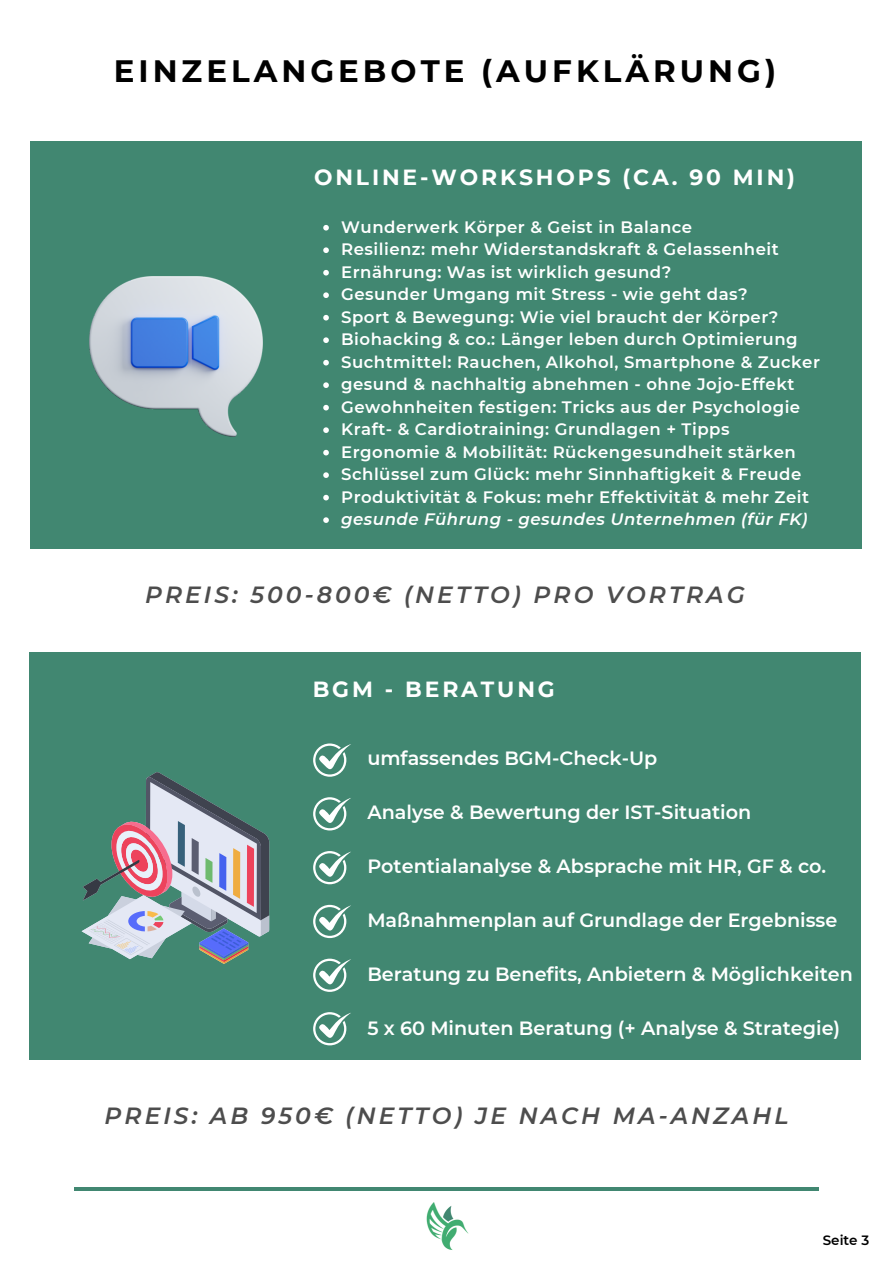
<style>
.page{position:relative;width:893px;height:1264px;background:#fff}
.page>*{position:absolute;margin:0;border:0;box-sizing:border-box;transform-origin:0 0}
.t1{font:700 30.9px "Montserrat";letter-spacing:.13em;color:#000}
.t2{font:italic 600 23.4px "Montserrat";letter-spacing:.13em;color:#4d4d4d}
.t3{font:700 21.9px "Montserrat";letter-spacing:.13em;color:#fff}
.t4{font:600 19.2px "Montserrat";color:#fff}
.t5{font:600 16.5px "Montserrat";letter-spacing:.03em;color:#fff}
.t6{font:italic 600 16.5px "Montserrat";letter-spacing:.03em;color:#fff}
.t7{font:600 13.5px "Montserrat";color:#000}
</style>
<div class="page">
<hr style="left:74px;top:1187px;width:744px;height:3px;background:#418771">
<img style="left:426px;top:1202px;width:43px;height:47px">
<div style="left:31px;top:141px;width:830px;height:407px;background:#418771"></div>
<img style="left:89px;top:276px;width:173px;height:160px">
<div style="left:29px;top:652px;width:831px;height:407px;background:#418771"></div>
<svg style="left:82px;top:772px;width:187px;height:191px"></svg>
<svg style="left:323px;top:225px;width:6px;height:5px"></svg>
<svg style="left:323px;top:247px;width:6px;height:6px"></svg>
<svg style="left:323px;top:270px;width:6px;height:5px"></svg>
<svg style="left:323px;top:292px;width:6px;height:6px"></svg>
<svg style="left:323px;top:315px;width:6px;height:5px"></svg>
<svg style="left:323px;top:337px;width:6px;height:6px"></svg>
<svg style="left:323px;top:360px;width:6px;height:5px"></svg>
<svg style="left:323px;top:382px;width:6px;height:6px"></svg>
<svg style="left:323px;top:405px;width:6px;height:5px"></svg>
<svg style="left:323px;top:427px;width:6px;height:6px"></svg>
<svg style="left:323px;top:450px;width:6px;height:5px"></svg>
<svg style="left:323px;top:472px;width:6px;height:6px"></svg>
<svg style="left:323px;top:495px;width:6px;height:5px"></svg>
<svg style="left:323px;top:517px;width:6px;height:6px"></svg>
<svg style="left:313px;top:743px;width:38px;height:33px"></svg>
<svg style="left:313px;top:797px;width:38px;height:33px"></svg>
<svg style="left:313px;top:851px;width:38px;height:33px"></svg>
<svg style="left:313px;top:904px;width:38px;height:34px"></svg>
<svg style="left:313px;top:958px;width:38px;height:33px"></svg>
<svg style="left:313px;top:1012px;width:38px;height:33px"></svg>
<p class="t1" style="left:114px;top:52px;width:663px">EINZELANGEBOTE (AUFKLÄRUNG)</p>
<p class="t3" style="left:314px;top:164px;width:482px">ONLINE-WORKSHOPS (CA. 90 MIN)</p>
<p class="t5" style="left:341px;top:217px;width:352px">Wunderwerk Körper &amp; Geist in Balance</p>
<p class="t5" style="left:341px;top:239px;width:439px">Resilienz: mehr Widerstandskraft &amp; Gelassenheit</p>
<p class="t5" style="left:341px;top:262px;width:331px">Ernährung: Was ist wirklich gesund?</p>
<p class="t5" style="left:341px;top:284px;width:408px">Gesunder Umgang mit Stress - wie geht das?</p>
<p class="t5" style="left:341px;top:307px;width:438px">Sport &amp; Bewegung: Wie viel braucht der Körper?</p>
<p class="t5" style="left:341px;top:329px;width:458px">Biohacking &amp; co.: Länger leben durch Optimierung</p>
<p class="t5" style="left:341px;top:352px;width:480px">Suchtmittel: Rauchen, Alkohol, Smartphone &amp; Zucker</p>
<p class="t5" style="left:341px;top:374px;width:454px">gesund &amp; nachhaltig abnehmen - ohne Jojo-Effekt</p>
<p class="t5" style="left:341px;top:397px;width:460px">Gewohnheiten festigen: Tricks aus der Psychologie</p>
<p class="t5" style="left:341px;top:419px;width:390px">Kraft- &amp; Cardiotraining: Grundlagen + Tipps</p>
<p class="t5" style="left:341px;top:442px;width:456px">Ergonomie &amp; Mobilität: Rückengesundheit stärken</p>
<p class="t5" style="left:341px;top:464px;width:461px">Schlüssel zum Glück: mehr Sinnhaftigkeit &amp; Freude</p>
<p class="t5" style="left:341px;top:486px;width:469px">Produktivität &amp; Fokus: mehr Effektivität &amp; mehr Zeit</p>
<p class="t6" style="left:341px;top:509px;width:468px">gesunde Führung - gesundes Unternehmen (für FK)</p>
<p class="t2" style="left:145px;top:580px;width:601px">PREIS: 500-800€ (NETTO) PRO VORTRAG</p>
<p class="t3" style="left:313px;top:675px;width:243px">BGM - BERATUNG</p>
<p class="t4" style="left:367px;top:746px;width:291px">umfassendes BGM-Check-Up</p>
<p class="t4" style="left:367px;top:800px;width:385px">Analyse &amp; Bewertung der IST-Situation</p>
<p class="t4" style="left:367px;top:854px;width:460px">Potentialanalyse &amp; Absprache mit HR, GF &amp; co.</p>
<p class="t4" style="left:367px;top:908px;width:471px">Maßnahmenplan auf Grundlage der Ergebnisse</p>
<p class="t4" style="left:367px;top:962px;width:487px">Beratung zu Benefits, Anbietern &amp; Möglichkeiten</p>
<p class="t4" style="left:367px;top:1016px;width:474px">5 x 60 Minuten Beratung (+ Analyse &amp; Strategie)</p>
<p class="t2" style="left:105px;top:1100px;width:685px">PREIS: AB 950€ (NETTO) JE NACH MA-ANZAHL</p>
<p class="t7" style="left:822px;top:1231px;width:48px">Seite 3</p>
</div>
